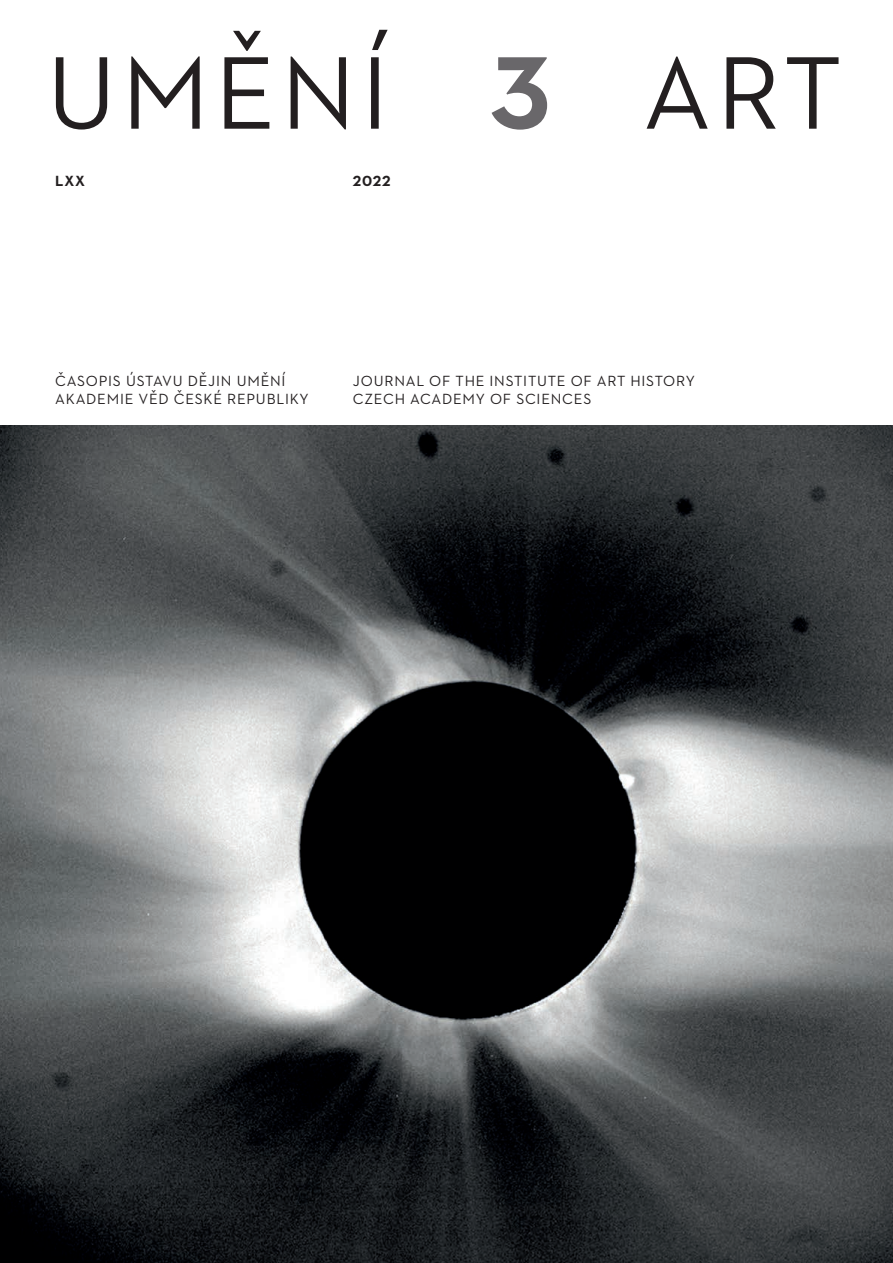
<style>
.page{position:relative;width:893px;height:1263px;background:#fff}
.page>*{position:absolute;margin:0;border:0;box-sizing:border-box;transform-origin:0 0}
.t1{font:105px "Neutraface 2 Text";letter-spacing:.05em;color:#231f20}
.t2{font:15px/18px "Neutraface 2 Text";letter-spacing:.05em;color:#231f20}
.t3{font:700 15px "Neutraface 2 Text";letter-spacing:.05em;color:#231f20}
.s1{font-weight:700;color:#69676a}
</style>
<div class="page">
<img style="left:0;top:425px;width:893px;height:838px">
<h1 class="t1" style="left:47px;top:28px;width:797px">UMĚNÍ <span class="s1">3</span> ART</h1>
<p class="t3" style="left:55px;top:171px;width:31px">LXX</p>
<p class="t3" style="left:353px;top:171px;width:39px">2022</p>
<p class="t2" style="left:55px;top:372px;width:255px">ČASOPIS ÚSTAVU DĚJIN UMĚNÍ<br>AKADEMIE VĚD ČESKÉ REPUBLIKY</p>
<p class="t2" style="left:353px;top:372px;width:343px">JOURNAL OF THE INSTITUTE OF ART HISTORY<br>CZECH ACADEMY OF SCIENCES</p>
</div>
